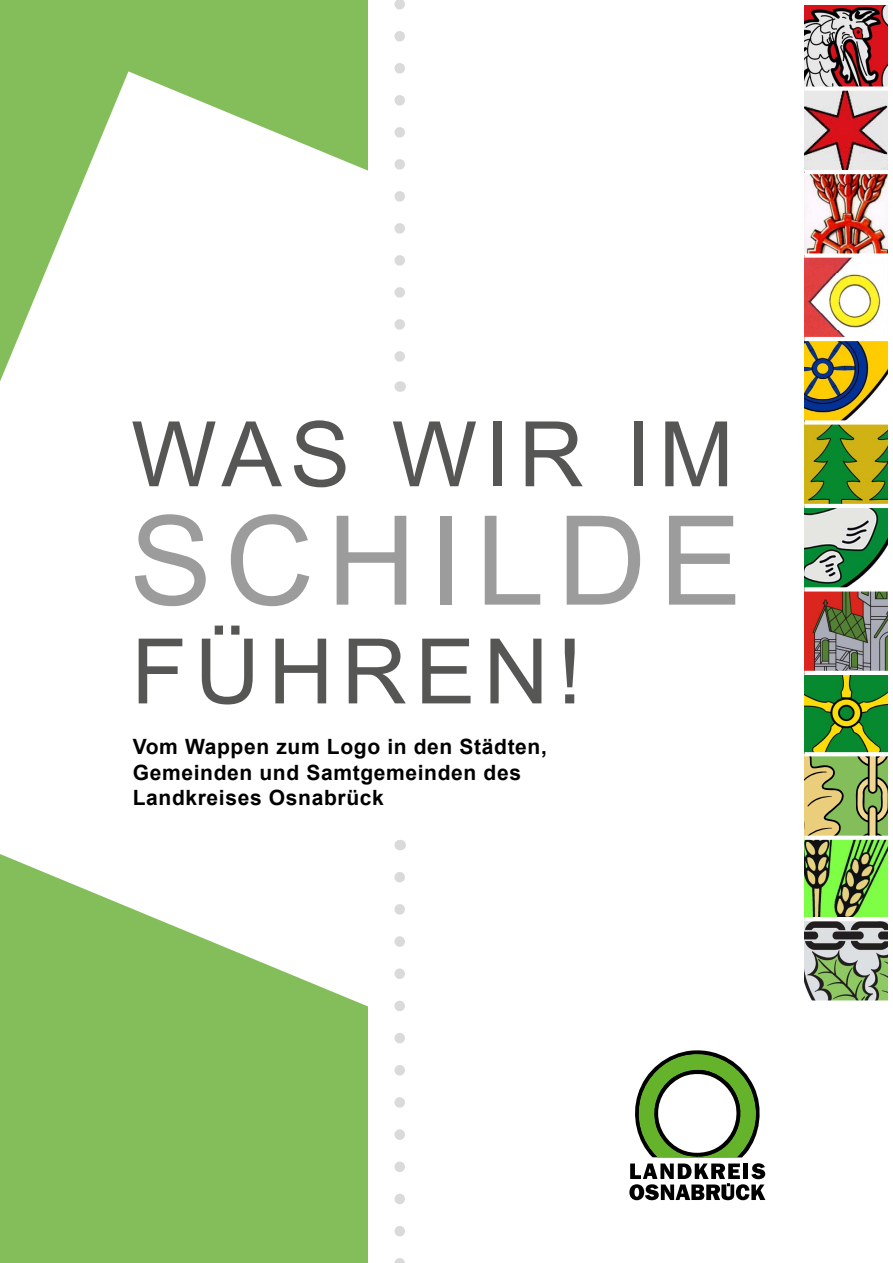
<style>
.page{position:relative;width:893px;height:1263px;background:#fff}
.page>*{position:absolute;margin:0;border:0;box-sizing:border-box;transform-origin:0 0}
.t1{font:124.2px "Arial";letter-spacing:.1em;color:#9c9c9d}
.t2{font:90.45px "Arial";letter-spacing:.09em;color:#565655}
.t3{font:700 21px/25.2px "Arial";letter-spacing:.03em;color:#000}
</style>
<div class="page">
<div style="left:0;top:0;width:368px;height:1263px;background:#83be5b"></div>
<svg style="left:0;top:71px;width:406px;height:936px;fill:#fff"></svg>
<svg style="left:394px;top:0;width:11px;height:371px"></svg>
<svg style="left:394px;top:877px;width:11px;height:386px"></svg>
<img style="left:804px;top:5px;width:84px;height:666px">
<img style="left:804px;top:341px;width:84px;height:79px">
<img style="left:804px;top:174px;width:84px;height:79px">
<img style="left:804px;top:921px;width:84px;height:79px">
<svg style="left:804px;top:508px;width:84px;height:79px"></svg>
<img style="left:804px;top:675px;width:84px;height:77px">
<svg style="left:804px;top:91px;width:84px;height:79px;fill:#e4e5e4"></svg>
<svg style="left:804px;top:840px;width:84px;height:77px"></svg>
<svg style="left:804px;top:425px;width:84px;height:79px;fill:#ccb114"></svg>
<img style="left:804px;top:258px;width:84px;height:79px">
<svg style="left:804px;top:756px;width:84px;height:80px"></svg>
<div style="left:804px;top:86px;width:89px;height:5px;background:#fff"></div>
<div style="left:804px;top:420px;width:89px;height:5px;background:#fff"></div>
<div style="left:804px;top:253px;width:89px;height:5px;background:#fff"></div>
<hr style="left:804px;top:587px;width:89px;height:4px;background:#fff">
<svg style="left:804px;top:752px;width:84px;height:4px"></svg>
<hr style="left:804px;top:170px;width:89px;height:4px;background:#fff">
<hr style="left:804px;top:504px;width:89px;height:4px;background:#fff">
<hr style="left:804px;top:337px;width:89px;height:4px;background:#fff">
<svg style="left:804px;top:836px;width:84px;height:4px"></svg>
<svg style="left:629px;top:1050px;width:136px;height:150px"></svg>
<h2 class="t2" style="left:131px;top:395px;width:604px">WAS WIR IM</h2>
<h1 class="t1" style="left:129px;top:480px;width:614px">SCHILDE</h1>
<h2 class="t2" style="left:131px;top:612px;width:452px">FÜHREN!</h2>
<p class="t3" style="left:133px;top:735px;width:416px">Vom Wappen zum Logo in den Städten,<br>Gemeinden und Samtgemeinden des<br>Landkreises Osnabrück</p>
</div>
